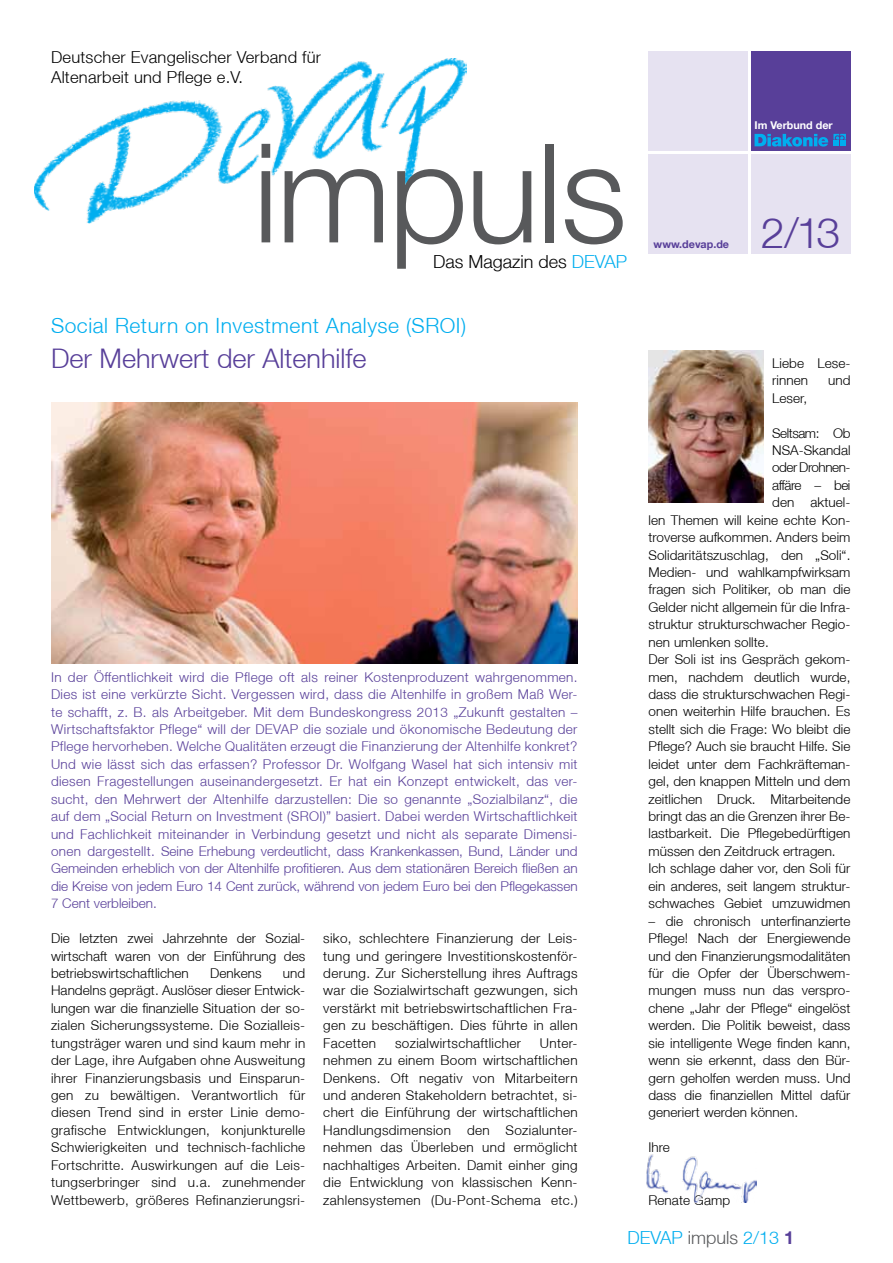
<style>
.page{position:relative;width:893px;height:1263px;background:#fff}
.page>*{position:absolute;margin:0;border:0;box-sizing:border-box;transform-origin:0 0}
.t1{font:300 138px "Helvetica Neue LT";letter-spacing:-.015em;color:#58595b}
.t2{font:300 43.05px "Helvetica Neue LT";color:#583f99}
.t3{font:300 27px "Helvetica Neue LT";color:#583f99}
.t4{font:300 21px "Helvetica Neue LT";letter-spacing:.025em;color:#00aeef}
.t5{font:300 18px "Helvetica Neue LT";color:#000}
.t6{font:300 18px "Helvetica Neue LT";color:#00aeef}
.t7{font:300 16.5px/19.8px "Helvetica Neue LT";letter-spacing:.015em;color:#000}
.t8{font:300 13.5px/17.4px "Helvetica Neue LT";letter-spacing:.005em;color:#000;text-align:justify}
.t9{font:300 13.5px/17.4px "Helvetica Neue LT";color:#583f99;text-align:justify}
.t10{font:300 13.5px "Helvetica Neue LT";letter-spacing:-.035em;color:#000}
.t11{font:300 13.5px "Helvetica Neue LT";letter-spacing:.025em;color:#000}
.t12{font:700 10.8px "Helvetica Neue LT";color:#fff}
.t13{font:700 10.8px "Helvetica Neue LT";color:#583f99}
.s1{color:#00aeef}
.s2{color:#58595b}
.s3{font-weight:700;color:#583f99}
</style>
<div class="page">
<div style="left:751px;top:51px;width:99px;height:100px;background:#583f99"></div>
<div style="left:648px;top:51px;width:100px;height:100px;background:#e6e2f1"></div>
<div style="left:648px;top:154px;width:100px;height:99px;background:#e6e2f1"></div>
<div style="left:751px;top:154px;width:99px;height:99px;background:#e6e2f1"></div>
<svg style="left:754px;top:134px;width:92px;height:13px"></svg>
<img style="left:34px;top:58px;width:432px;height:165px">
<img style="left:646px;top:1154px;width:111px;height:48px">
<img style="left:648px;top:350px;width:116px;height:152px">
<img style="left:51px;top:403px;width:527px;height:260px">
<p class="t7" style="left:51px;top:47px;width:272px">Deutscher Evangelischer Verband für<br>Altenarbeit und Pflege e.V.</p>
<h1 class="t1" style="left:253px;top:109px;width:375px">impuls</h1>
<h3 class="t5" style="left:433px;top:251px;width:196px">Das Magazin des <span class="s1">DEVAP</span></h3>
<h3 class="t4" style="left:51px;top:313px;width:417px">Social Return on Investment Analyse (SROI)</h3>
<h3 class="t3" style="left:51px;top:342px;width:317px">Der Mehrwert der Altenhilfe</h3>
<p class="t9" style="left:51px;top:668px;width:528px">In der Öffentlichkeit wird die Pflege oft als reiner Kostenproduzent wahrgenommen.<br>Dies ist eine verkürzte Sicht. Vergessen wird, dass die Altenhilfe in großem Maß Wer&shy;te schafft, z. B. als Arbeitgeber. Mit dem Bundeskongress 2013 „Zukunft gestalten – Wirtschaftsfaktor Pflege“ will der DEVAP die soziale und ökonomische Bedeutung der Pflege hervorheben. Welche Qualitäten erzeugt die Finanzierung der Altenhilfe konkret?<br>Und wie lässt sich das erfassen? Professor Dr. Wolfgang Wasel hat sich intensiv mit diesen Fragestellungen auseinandergesetzt. Er hat ein Konzept entwickelt, das ver&shy;sucht, den Mehrwert der Altenhilfe darzustellen: Die so genannte „Sozialbilanz“, die auf dem „Social Return on Investment (SROI)” basiert. Dabei werden Wirtschaftlichkeit und Fachlichkeit miteinander in Verbindung gesetzt und nicht als separate Dimensi&shy;onen dargestellt. Seine Erhebung verdeutlicht, dass Krankenkassen, Bund, Länder und Gemeinden erheblich von der Altenhilfe profitieren. Aus dem stationären Bereich fließen an die Kreise von jedem Euro 14 Cent zurück, während von jedem Euro bei den Pflegekassen 7 Cent verbleiben.</p>
<p class="t8" style="left:51px;top:929px;width:256px">Die letzten zwei Jahrzehnte der Sozial&shy;wirtschaft waren von der Einführung des betriebswirtschaftlichen</p>
<p class="t8" style="left:323px;top:929px;width:256px">siko, schlechtere Finanzierung der Leis&shy;tung und geringere Investitionskostenför&shy;derung. Zur Sicherstellung ihres Auftrags war die Sozialwirtschaft gezwungen, sich verstärkt mit betriebswirtschaftlichen Fra&shy;gen zu beschäftigen. Dies führte in allen Facetten</p>
<p class="t8" style="left:51px;top:964px;width:256px;text-indent:232px">und Handelns geprägt. Auslöser dieser Entwick&shy;lungen war die finanzielle Situation der so&shy;zialen Sicherungssysteme. Die Sozialleis&shy;tungsträger waren und sind kaum mehr in der Lage, ihre Aufgaben ohne Ausweitung ihrer Finanzierungsbasis und Einsparun&shy;gen zu bewältigen. Verantwortlich für diesen Trend sind in erster Linie demo&shy;grafische Entwicklungen, konjunkturelle Schwierigkeiten und technisch-fachliche Fortschritte. Auswirkungen auf die Leis&shy;tungserbringer sind u.a. zunehmender Wettbewerb, größeres Refinanzierungsri-</p>
<p class="t8" style="left:210px;top:964px;width:53px">Denkens</p>
<p class="t8" style="left:323px;top:1034px;width:256px;text-indent:217px">Unter&shy;nehmen zu einem Boom wirtschaftlichen Denkens. Oft negativ von Mitarbeitern und anderen Stakeholdern betrachtet, si&shy;chert die Einführung der wirtschaftlichen Handlungsdimension den Sozialunter&shy;nehmen das Überleben und ermöglicht nachhaltiges Arbeiten. Damit einher ging die Entwicklung von klassischen Kenn&shy;zahlensystemen (Du-Pont-Schema etc.)</p>
<p class="t11" style="left:395px;top:1034px;width:127px">sozialwirtschaftlicher</p>
<p class="t12" style="left:754px;top:119px;width:80px">Im Verbund der</p>
<p class="t13" style="left:654px;top:237px;width:77px">www.devap.de</p>
<h2 class="t2" style="left:761px;top:206px;width:81px">2/13</h2>
<p class="t8" style="left:772px;top:354px;width:80px">Liebe Lese&shy;rinnen</p>
<p class="t8" style="left:828px;top:371px;width:24px">und</p>
<p class="t8" style="left:772px;top:389px;width:36px">Leser,</p>
<p class="t10" style="left:772px;top:424px;width:80px">Seltsam: Ob</p>
<p class="t8" style="left:772px;top:441px;width:80px">NSA-Skandal</p>
<p class="t10" style="left:772px;top:459px;width:80px">oder Drohnen-</p>
<p class="t10" style="left:772px;top:477px;width:80px">affäre – bei</p>
<p class="t8" style="left:772px;top:493px;width:80px">den aktuel-</p>
<p class="t8" style="left:648px;top:511px;width:203px">len Themen will keine echte Kon-</p>
<p class="t8" style="left:648px;top:528px;width:203px">troverse aufkommen. Anders beim</p>
<p class="t8" style="left:648px;top:546px;width:203px">Solidaritätszuschlag, den „Soli“.</p>
<p class="t8" style="left:648px;top:563px;width:203px">Medien- und wahlkampfwirksam</p>
<p class="t8" style="left:648px;top:581px;width:203px">fragen sich Politiker, ob man die</p>
<p class="t8" style="left:648px;top:598px;width:203px">Gelder nicht allgemein für die Infra-</p>
<p class="t8" style="left:648px;top:615px;width:203px">struktur strukturschwacher Regio-</p>
<p class="t8" style="left:648px;top:633px;width:122px">nen umlenken sollte.</p>
<p class="t8" style="left:648px;top:650px;width:203px">Der Soli ist ins Gespräch gekom-</p>
<p class="t8" style="left:648px;top:668px;width:203px">men, nachdem deutlich wurde,</p>
<p class="t8" style="left:648px;top:685px;width:203px">dass die strukturschwachen Regi-</p>
<p class="t8" style="left:648px;top:703px;width:203px">onen weiterhin Hilfe brauchen. Es</p>
<p class="t8" style="left:648px;top:720px;width:204px">stellt sich die Frage: Wo bleibt die</p>
<p class="t8" style="left:648px;top:737px;width:203px">Pflege? Auch sie braucht Hilfe. Sie</p>
<p class="t8" style="left:648px;top:755px;width:203px">leidet unter dem Fachkräfteman-</p>
<p class="t8" style="left:648px;top:772px;width:203px">gel, den knappen Mitteln und dem</p>
<p class="t8" style="left:648px;top:790px;width:203px">zeitlichen Druck. Mitarbeitende</p>
<p class="t8" style="left:648px;top:807px;width:203px">bringt das an die Grenzen ihrer Be-</p>
<p class="t8" style="left:648px;top:825px;width:203px">lastbarkeit. Die Pflegebedürftigen</p>
<p class="t8" style="left:648px;top:842px;width:189px">müssen den Zeitdruck ertragen.</p>
<p class="t8" style="left:648px;top:859px;width:203px">Ich schlage daher vor, den Soli für</p>
<p class="t8" style="left:648px;top:877px;width:203px">ein anderes, seit langem struktur-</p>
<p class="t8" style="left:648px;top:894px;width:203px">schwaches Gebiet umzuwidmen</p>
<p class="t8" style="left:648px;top:912px;width:203px">– die chronisch unterfinanzierte Pflege! Nach der Energiewende und den Finanzierungsmodalitäten für die Opfer der Überschwem&shy;mungen muss nun das verspro&shy;chene „Jahr der Pflege“ eingelöst werden. Die Politik beweist, dass sie intelligente Wege finden kann, wenn sie erkennt, dass den Bür&shy;gern geholfen werden muss. Und dass die finanziellen Mittel dafür generiert werden können.</p>
<p class="t8" style="left:648px;top:1138px;width:23px">Ihre</p>
<p class="t8" style="left:648px;top:1191px;width:83px">Renate Gamp</p>
<h3 class="t6" style="left:628px;top:1226px;width:168px">DEVAP <span class="s2">impuls</span> 2/13 <span class="s3">1</span></h3>
</div>
